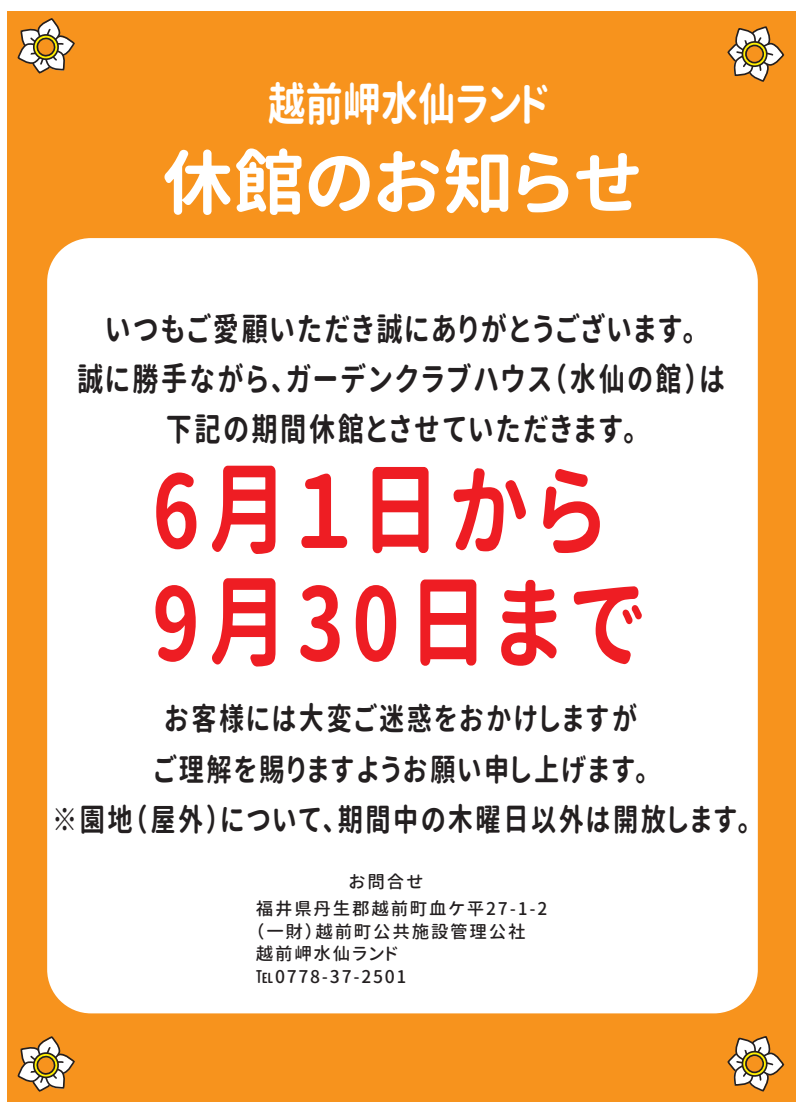
<style>
.page{position:relative;width:805px;height:1113px;background:#fff}
.page>*{position:absolute;margin:0;border:0;box-sizing:border-box;transform-origin:0 0}
.t1{font:100px/112.5px "Gen Jyuu Gothic P Bold";letter-spacing:.1em;color:#ee1d23;scale:.81 1}
.t2{font:71.25px "Gen Jyuu Gothic P Bold";color:#fff}
.t3{font:46.25px "Gen Jyuu Gothic P Bold";color:#fff;scale:.81 1}
.t4{font:32.5px/50px "Gen Jyuu Gothic P Bold";letter-spacing:.1em;color:#231f20;text-align:center;scale:.81 1}
.t5{font:31.25px/50px "Gen Jyuu Gothic P Bold";letter-spacing:.1em;color:#231f20;text-align:center;scale:.81 1}
.t6{font:17.5px/22.5px "Gen Jyuu Gothic P Medium";letter-spacing:.1em;color:#231f20}
</style>
<div class="page">
<div style="left:7px;top:11px;width:788px;height:1090px;background:#f7931d"></div>
<div style="left:47px;top:238px;width:710px;height:775px;background:#fff;border-radius:44px"></div>
<svg style="left:727px;top:1037px;width:57px;height:55px"></svg>
<svg style="left:742px;top:1051px;width:24px;height:25px"></svg>
<div style="left:741px;top:1050px;width:26px;height:27px;border:2px solid #231f20;border-radius:50%"></div>
<div style="left:744px;top:1055px;width:18px;height:17px;background:#f7931d;border-radius:50%"></div>
<div style="left:744px;top:1054px;width:20px;height:19px;border:2px solid #231f20;border-radius:50%"></div>
<svg style="left:17px;top:19px;width:58px;height:55px"></svg>
<svg style="left:727px;top:27px;width:57px;height:55px"></svg>
<svg style="left:742px;top:42px;width:24px;height:25px"></svg>
<div style="left:741px;top:41px;width:26px;height:26px;border:2px solid #231f20;border-radius:50%"></div>
<svg style="left:744px;top:45px;width:18px;height:18px"></svg>
<div style="left:744px;top:44px;width:20px;height:20px;border:2px solid #231f20;border-radius:50%"></div>
<svg style="left:17px;top:1037px;width:58px;height:55px"></svg>
<h3 class="t3" style="left:268px;top:70px;width:349px">越前岬水仙ランド</h3>
<h2 class="t2" style="left:162px;top:130px;width:482px">休館のお知らせ</h2>
<p class="t4" style="left:77px;top:303px;width:801px">いつもご愛顧いただき誠にありがとうございます。<br>誠に勝手ながら、ガーデンクラブハウス（水仙の館）は下記の期間休館とさせていただきます。</p>
<h1 class="t1" style="left:152px;top:453px;width:609px">6月１日から<br>9月30日まで</h1>
<p class="t5" style="left:52px;top:693px;width:863px">お客様には大変ご迷惑をおかけしますが<br>ご理解を賜りますようお願い申し上げます。<br>※園地（屋外）について、期間中の木曜日以外は開放します。</p>
<p class="t6" style="left:349px;top:870px;width:76px">お問合せ</p>
<p class="t6" style="left:256px;top:897px;width:293px">福井県丹生郡越前町血ケ平27-1-2（一財）越前町公共施設管理公社越前岬水仙ランド℡0778-37-2501</p>
</div>
